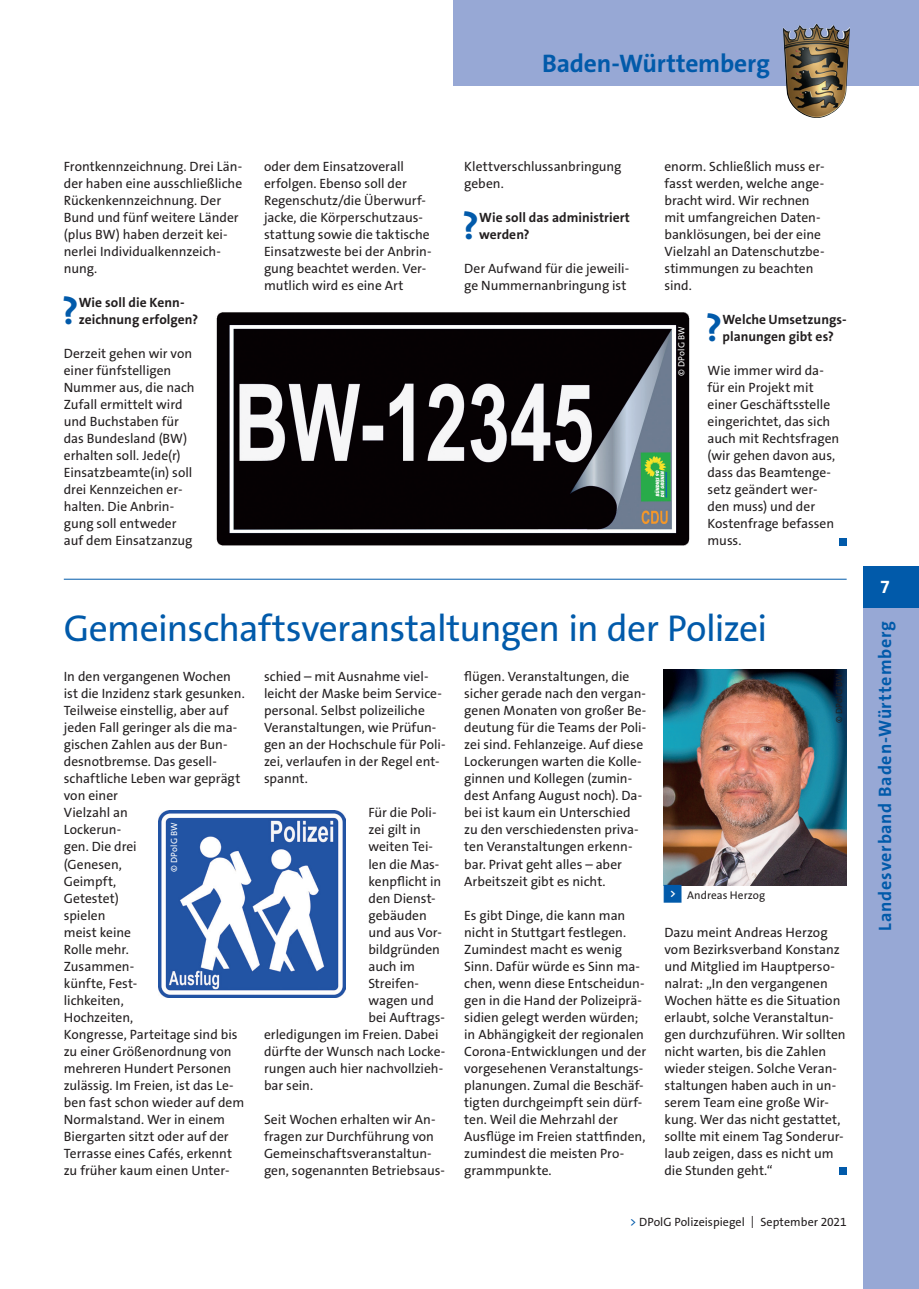
<style>
.page{position:relative;width:919px;height:1289px;background:#fff}
.page>*{position:absolute;margin:0;border:0;box-sizing:border-box;transform-origin:0 0}
.Grundtext{font:700 38.7px "The Sans Os F";color:#015aaa}
.Headline_25_pt{font:37.5px "The Sans Os F";letter-spacing:-.02em;color:#015aaa}
.t1{font:700 25.5px "The Sans Os F";letter-spacing:-.005em;color:#015aaa}
.t2{font:700 18px "The Sans Os F";letter-spacing:.045em;color:#015aaa}
.t3{font:700 18px "The Sans Os F";color:#fff}
.Grundtext-2{font:13.5px/17px "The Sans Os F";color:#231f20}
.Grundtext-3{font:700 13.5px/17px "The Sans Os F";letter-spacing:.005em;color:#231f20}
.t4{font:12px "The Sans Os F";letter-spacing:.005em;color:#231f20}
.Bildtext_linksbündig{font:11.25px "The Sans Os F";letter-spacing:.01em;color:#231f20}
.Fotonachweis{font:9px "The Sans Os F";letter-spacing:.015em;color:#fff}
.Fotonachweis-2{font:9px "The Sans Os F";letter-spacing:.015em;color:#231f20}
.s1{font-family:"Top Numbers";color:#015aaa}
.s2{color:#015aaa}
</style>
<div class="page">
<div style="left:839px;top:538px;width:7px;height:7px;background:#015aaa"></div>
<div style="left:839px;top:1167px;width:7px;height:7px;background:#015aaa"></div>
<img style="left:216px;top:312px;width:474px;height:234px">
<img style="left:159px;top:810px;width:186px;height:187px">
<img style="left:663px;top:669px;width:183px;height:216px">
<hr style="left:64px;top:579px;width:782px;height:1px;background:#015aaa">
<div style="left:863px;top:566px;width:55px;height:42px;background:#015aaa"></div>
<div style="left:863px;top:608px;width:55px;height:680px;background:#97a8d5"></div>
<div style="left:453px;top:0;width:465px;height:85px;background:#97a8d5"></div>
<img style="left:782px;top:23px;width:67px;height:95px">
<h3 class="t1" style="left:542px;top:47px;width:229px">Baden-Württemberg</h3>
<p class="Grundtext-2" style="left:64px;top:158px;width:180px">Frontkennzeichnung. Drei Län&shy;der haben eine ausschließliche<br>Rückenkennzeichnung. Der<br>Bund und fünf weitere Länder (plus BW) haben derzeit kei&shy;nerlei Individualkennzeich&shy;nung.</p>
<p class="Grundtext" style="left:61px;top:286px;width:19px">?</p>
<p class="Grundtext-3" style="left:79px;top:294px;width:121px">Wie soll die Kenn&shy;zeichnung erfolgen?</p>
<p class="Grundtext-2" style="left:64px;top:345px;width:132px">Derzeit gehen wir von einer fünfstelligen<br>Nummer aus, die nach<br>Zufall ermittelt wird und Buchstaben für das Bundesland (BW) erhalten soll. Jede(r)<br>Einsatzbeamte(in) soll drei Kennzeichen er&shy;halten. Die Anbrin&shy;gung soll entweder auf dem Einsatzanzug</p>
<p class="Grundtext-2" style="left:264px;top:158px;width:169px">oder dem Einsatzoverall erfolgen. Ebenso soll der<br>Regenschutz/die Überwurf&shy;jacke, die Körperschutzaus&shy;stattung sowie die taktische<br>Einsatzweste bei der Anbrin&shy;gung beachtet werden. Ver&shy;mutlich wird es eine Art</p>
<p class="Grundtext-2" style="left:464px;top:158px;width:159px">Klettverschlussanbringung geben.</p>
<p class="Grundtext" style="left:461px;top:201px;width:19px">?</p>
<p class="Grundtext-3" style="left:479px;top:209px;width:152px">Wie soll das administriert werden?</p>
<p class="Grundtext-2" style="left:464px;top:260px;width:166px">Der Aufwand für die jeweili&shy;ge Nummernanbringung ist</p>
<p class="Grundtext-2" style="left:664px;top:158px;width:162px">enorm. Schließlich muss er&shy;fasst werden, welche ange&shy;bracht wird. Wir rechnen mit umfangreichen Daten&shy;banklösungen, bei der eine<br>Vielzahl an Datenschutzbe&shy;stimmungen zu beachten sind.</p>
<p class="Grundtext" style="left:705px;top:303px;width:19px">?</p>
<p class="Grundtext-3" style="left:722px;top:311px;width:126px">Welche Umsetzungs&shy;planungen gibt es?</p>
<p class="Grundtext-2" style="left:707px;top:362px;width:133px">Wie immer wird da&shy;für ein Projekt mit einer Geschäftsstelle eingerichtet, das sich auch mit Rechtsfragen (wir gehen davon aus, dass das Beamtenge&shy;setz geändert wer&shy;den muss) und der<br>Kostenfrage befassen muss.</p>
<p class="Fotonachweis" style="left:675px;top:376px;width:51px;rotate:-90deg">© DPolG BW</p>
<p class="Headline_25_pt" style="left:64px;top:604px;width:705px">Gemeinschaftsveranstaltungen in der Polizei</p>
<p class="Grundtext-2" style="left:64px;top:668px;width:182px">In den vergangenen Wochen ist die Inzidenz stark gesunken.<br>Teilweise einstellig, aber auf jeden Fall geringer als die ma&shy;gischen Zahlen aus der Bun&shy;desnotbremse. Das gesell&shy;schaftliche Leben war geprägt von einer<br>Vielzahl an<br>Lockerun-<br>gen. Die drei<br>(Genesen,<br>Geimpft,<br>Getestet)<br>spielen<br>meist keine<br>Rolle mehr.<br>Zusammen-<br>künfte, Fest-<br>lichkeiten,<br>Hochzeiten,<br>Kongresse, Parteitage sind bis zu einer Größenordnung von mehreren Hundert Personen zulässig. Im Freien, ist das Le&shy;ben fast schon wieder auf dem<br>Normalstand. Wer in einem<br>Biergarten sitzt oder auf der<br>Terrasse eines Cafés, erkennt zu früher kaum einen Unter-</p>
<p class="Grundtext-2" style="left:264px;top:668px;width:183px">schied – mit Ausnahme viel&shy;leicht der Maske beim Service&shy;personal. Selbst polizeiliche<br>Veranstaltungen, wie Prüfun&shy;gen an der Hochschule für Poli&shy;zei, verlaufen in der Regel ent&shy;spannt.</p>
<p class="Grundtext-2" style="left:464px;top:668px;width:184px">flügen. Veranstaltungen, die sicher gerade nach den vergan&shy;genen Monaten von großer Be&shy;deutung für die Teams der Poli&shy;zei sind. Fehlanzeige. Auf diese<br>Lockerungen warten die Kolle&shy;ginnen und Kollegen (zumin&shy;dest Anfang August noch). Da&shy;bei ist kaum ein Unterschied zu den verschiedensten priva&shy;ten Veranstaltungen erkenn&shy;bar. Privat geht alles – aber<br>Arbeitszeit gibt es nicht.</p>
<p class="Grundtext-2" style="left:464px;top:906px;width:183px">Es gibt Dinge, die kann man nicht in Stuttgart festlegen.<br>Zumindest macht es wenig<br>Sinn. Dafür würde es Sinn ma&shy;chen, wenn diese Entscheidun&shy;gen in die Hand der Polizeiprä&shy;sidien gelegt werden würden; in Abhängigkeit der regionalen<br>Corona-Entwicklungen und der vorgesehenen Veranstaltungs&shy;planungen. Zumal die Beschäf&shy;tigten durchgeimpft sein dürf&shy;ten. Weil die Mehrzahl der<br>Ausflüge im Freien stattfinden, zumindest die meisten Pro&shy;grammpunkte.</p>
<p class="Fotonachweis-2" style="left:833px;top:723px;width:51px;rotate:-90deg">© DPolG BW</p>
<p class="Grundtext-2" style="left:368px;top:804px;width:70px">Für die Poli-</p>
<p class="Grundtext-2" style="left:368px;top:821px;width:54px">zei gilt in</p>
<p class="Grundtext-2" style="left:368px;top:838px;width:66px">weiten Tei-</p>
<p class="Grundtext-2" style="left:368px;top:855px;width:72px">len die Mas-</p>
<p class="Grundtext-2" style="left:368px;top:872px;width:74px">kenpflicht in</p>
<p class="Grundtext-2" style="left:368px;top:889px;width:69px">den Dienst-</p>
<p class="Grundtext-2" style="left:368px;top:906px;width:60px">gebäuden</p>
<p class="Grundtext-2" style="left:368px;top:923px;width:75px">und aus Vor-</p>
<p class="Grundtext-2" style="left:368px;top:940px;width:73px">bildgründen</p>
<p class="Grundtext-2" style="left:368px;top:957px;width:48px">auch im</p>
<p class="Grundtext-2" style="left:368px;top:974px;width:51px">Streifen-</p>
<p class="Grundtext-2" style="left:368px;top:991px;width:67px">wagen und</p>
<p class="Grundtext-2" style="left:368px;top:1008px;width:78px">bei Auftrags-</p>
<p class="Grundtext-2" style="left:264px;top:1025px;width:176px">erledigungen im Freien. Dabei</p>
<p class="Grundtext-2" style="left:264px;top:1042px;width:183px">dürfte der Wunsch nach Locke-</p>
<p class="Grundtext-2" style="left:264px;top:1059px;width:181px">rungen auch hier nachvollzieh-</p>
<p class="Grundtext-2" style="left:264px;top:1076px;width:51px">bar sein.</p>
<p class="Grundtext-2" style="left:264px;top:1110px;width:182px">Seit Wochen erhalten wir An&shy;fragen zur Durchführung von<br>Gemeinschaftsveranstaltun&shy;gen, sogenannten Betriebsaus-</p>
<p class="Fotonachweis" style="left:168px;top:871px;width:51px;rotate:-90deg">© DPolG BW</p>
<p class="Bildtext_linksbündig" style="left:663px;top:888px;width:103px"><span class="s1">&lt;</span> Andreas Herzog</p>
<p class="Grundtext-2" style="left:664px;top:923px;width:183px">Dazu meint Andreas Herzog vom Bezirksverband Konstanz und Mitglied im Hauptperso&shy;nalrat: „In den vergangenen<br>Wochen hätte es die Situation erlaubt, solche Veranstaltun&shy;gen durchzuführen. Wir sollten nicht warten, bis die Zahlen wieder steigen. Solche Veran&shy;staltungen haben auch in un&shy;serem Team eine große Wir&shy;kung. Wer das nicht gestattet, sollte mit einem Tag Sonderur&shy;laub zeigen, dass es nicht um die Stunden geht.“</p>
<p class="t4" style="left:629px;top:1213px;width:218px"><span class="s2">&gt;</span> DPolG Polizeispiegel | September 2021</p>
<h3 class="t3" style="left:879px;top:575px;width:11px">7</h3>
<h3 class="t2" style="left:873px;top:930px;width:311px;rotate:-90deg">Landesverband Baden-Württemberg</h3>
</div>
